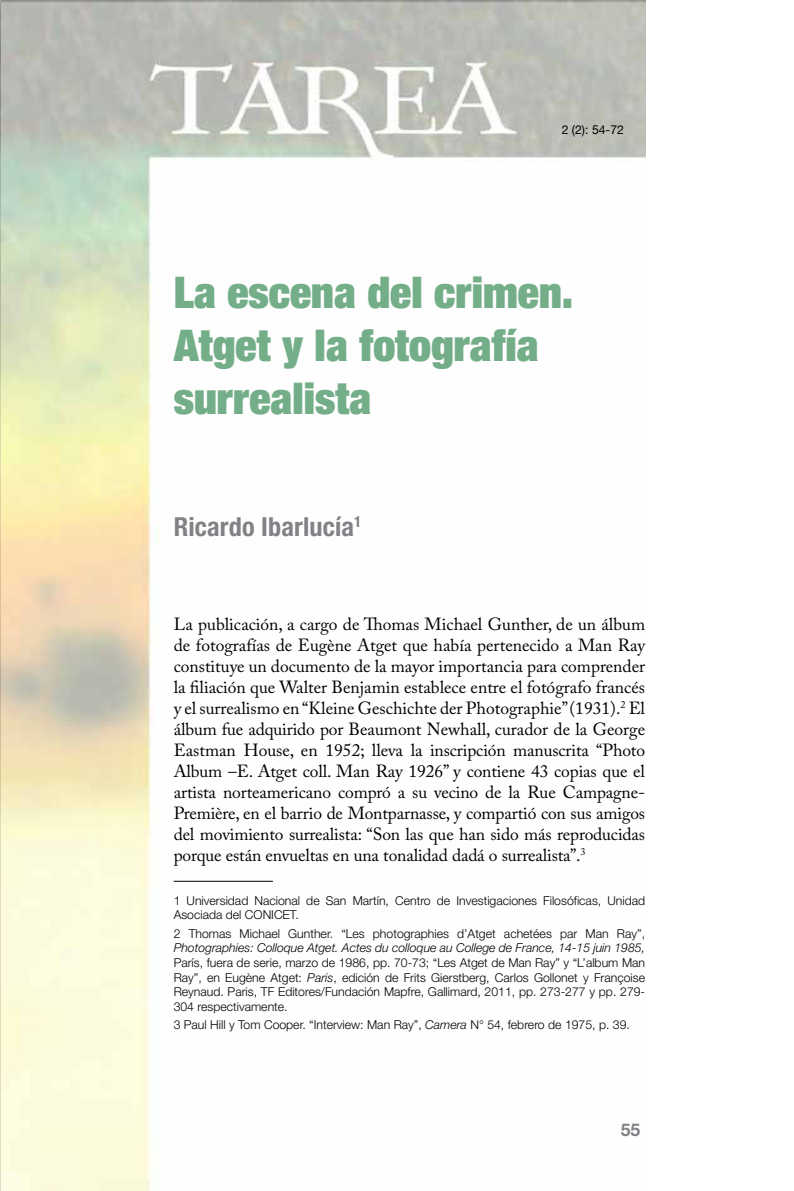
<style>
.page{position:relative;width:794px;height:1191px;background:#fff}
.page>*{position:absolute;margin:0;border:0;box-sizing:border-box;transform-origin:0 0}
.t1{font:900 expanded 43.75px/52.5px "Helvetica Neue";color:#74ae89}
.t2{font:700 condensed 26.25px "Helvetica Neue";letter-spacing:.005em;color:#808285}
.t3{font:17.5px/21px "Adobe Caslon Pro";letter-spacing:-.01em;color:#000;text-align:justify}
.t4{font:700 17.5px "Helvetica Neue";color:#808285}
.t5{font:300 12.25px/14.7px "Helvetica Neue";color:#000}
.t6{font:italic 300 12.25px "Helvetica Neue";color:#000}
.t7{font:12.25px "Helvetica Neue";color:#000}
.s1{font-style:italic}
</style>
<div class="page">
<img style="left:0;top:0;width:645px;height:1191px">
<hr style="left:174px;top:881px;width:99px;height:1px;background:#000">
<p class="t7" style="left:561px;top:120px;width:64px">2 (2): 54-72</p>
<h1 class="t1" style="left:174px;top:265px;width:401px">La escena del crimen.<br>Atget y la fotografía surrealista</h1>
<h2 class="t2" style="left:174px;top:510px;width:189px">Ricardo Ibarlucía<sup>1</sup></h2>
<p class="t3" style="left:174px;top:613px;width:473px">La publicación, a cargo de Thomas Michael Gunther, de un álbum de fotografías de Eugène Atget que había pertenecido a Man Ray constituye un documento de la mayor importancia para comprender la filiación que Walter Benjamin establece entre el fotógrafo francés y el surrealismo en “Kleine Geschichte der Photographie” (1931).<sup>2</sup> El álbum fue adquirido por Beaumont Newhall, curador de la George Eastman House, en 1952; lleva la inscripción manuscrita “Photo Album –E. Atget coll. Man Ray 1926” y contiene 43 copias que el artista norteamericano compró a su vecino de la Rue Campagne-Première, en el barrio de Montparnasse, y compartió con sus amigos del movimiento surrealista: “Son las que han sido más reproducidas porque están envueltas en una tonalidad dadá o surrealista”.<sup>3</sup></p>
<p class="t5" style="left:174px;top:892px;width:473px">1 Universidad Nacional de San Martín, Centro de Investigaciones Filosóficas, Unidad<br>Asociada del CONICET.</p>
<p class="t5" style="left:174px;top:925px;width:473px">2 Thomas Michael Gunther. “Les photographies d’Atget achetées par Man Ray”,</p>
<p class="t6" style="left:174px;top:940px;width:473px">Photographies: Colloque Atget. Actes du colloque au College de France, 14-15 juin 1985,</p>
<p class="t5" style="left:174px;top:955px;width:473px;text-align:justify">París, fuera de serie, marzo de 1986, pp. 70-73; “Les Atget de Man Ray” y “L’album Man Ray”, en Eugène Atget: <span class="s1">Paris</span>, edición de Frits Gierstberg, Carlos Gollonet y Françoise Reynaud. Paris, TF Editores/Fundación Mapfre, Gallimard, 2011, pp. 273-277 y pp. 279- 304 respectivamente.</p>
<p class="t5" style="left:174px;top:1017px;width:458px">3 Paul Hill y Tom Cooper. “Interview: Man Ray”, <span class="s1">Camera</span> N° 54, febrero de 1975, p. 39.</p>
<p class="t4" style="left:620px;top:1118px;width:21px">55</p>
</div>
